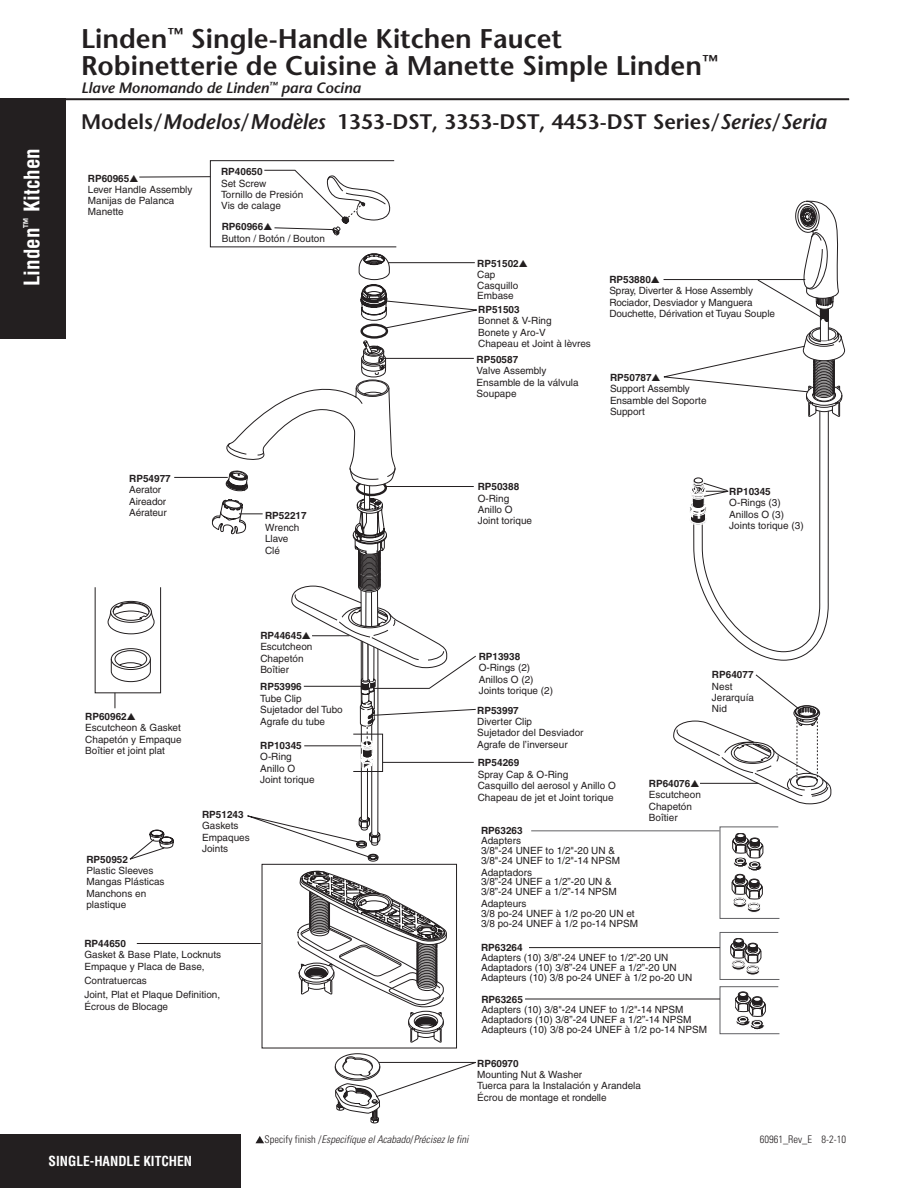
<style>
.page{position:relative;width:918px;height:1188px;background:#fff}
.page>*{position:absolute;margin:0;border:0;box-sizing:border-box;transform-origin:0 0}
.t1{font:600 27px/27px "Stone Sans";color:#231f20}
.t2{font:600 21px "Stone Sans";color:#231f20}
.t3{font:700 condensed 21px "Helvetica";color:#fff}
.t4{font:italic 600 15px "Stone Sans";letter-spacing:-.01em;color:#231f20}
.t5{font:700 condensed 13.5px "Helvetica";color:#fff}
.t6{font:italic 300 condensed 10.5px "Univers";color:#231f20}
.t7{font:300 condensed 10.5px "Univers";color:#231f20}
.t8{font:10.05px/11.4px "Helvetica";color:#231f20}
.t9{font:700 10.05px "Helvetica";color:#231f20}
.s1{font-style:italic}
.s2{font-size:21.15px}
.s3{font-style:italic;font-size:21.15px}
.s4{font-weight:700}
.s5{font-style:normal}
</style>
<div class="page">
<hr style="left:18px;top:99px;width:831px;height:1px;background:#231f20">
<div style="left:0;top:99px;width:66px;height:240px;background:#231f20"></div>
<svg style="left:255px;top:1136px;width:9px;height:7px"></svg>
<div style="left:0;top:1135px;width:241px;height:53px;background:#231f20"></div>
<svg style="left:408px;top:1011px;width:36px;height:32px"></svg>
<div style="left:360px;top:324px;width:28px;height:15px;border:2px solid #231f20;border-radius:50%"></div>
<svg style="left:210px;top:160px;width:267px;height:169px"></svg>
<hr style="left:139px;top:176px;width:71px;height:1px;background:#231f20">
<svg style="left:335px;top:1053px;width:141px;height:71px"></svg>
<svg style="left:719px;top:826px;width:61px;height:93px"></svg>
<hr style="left:531px;top:830px;width:189px;height:1px;background:#606063">
<svg style="left:719px;top:932px;width:61px;height:48px"></svg>
<svg style="left:719px;top:986px;width:61px;height:48px"></svg>
<hr style="left:529px;top:947px;width:191px;height:1px;background:#231f20">
<hr style="left:525px;top:999px;width:195px;height:1px;background:#231f20">
<svg style="left:673px;top:674px;width:158px;height:130px"></svg>
<hr style="left:700px;top:783px;width:58px;height:1px;background:#231f20">
<svg style="left:663px;top:200px;width:182px;height:461px"></svg>
<svg style="left:107px;top:341px;width:369px;height:660px"></svg>
<h2 class="t3" style="left:19px;top:286px;width:140px;rotate:-90deg">Linden<sup>™</sup> Kitchen</h2>
<h1 class="t1" style="left:81px;top:25px;width:638px">Linden<sup>™</sup> Single-Handle Kitchen Faucet<br>Robinetterie de Cuisine à Manette Simple Linden<sup>™</sup></h1>
<h3 class="t4" style="left:81px;top:79px;width:281px">Llave Monomando de Linden<sup>™</sup> para Cocina</h3>
<h2 class="t2" style="left:81px;top:108px;width:747px">Models/<span class="s1">Modelos</span><span class="s2">/</span><span class="s3">Modèles</span> 1353-DST, 3353-DST, 4453-DST Series<span class="s2">/</span><span class="s3">Series</span><span class="s2">/</span><span class="s3">Seria</span></h2>
<p class="t8" style="left:88px;top:174px;width:106px;line-height:10.6px"><span class="s4">RP60965</span>▲<br>Lever Handle Assembly<br>Manijas de Palanca<br>Manette</p>
<p class="t9" style="left:221px;top:165px;width:43px">RP40650</p>
<p class="t8" style="left:221px;top:177px;width:84px">Set Screw<br>Tornillo de Presión<br>Vis de calage</p>
<p class="t8" style="left:222px;top:221px;width:105px"><span class="s4">RP60966</span>▲<br>Button / Botón / Bouton</p>
<p class="t9" style="left:129px;top:472px;width:43px">RP54977</p>
<p class="t8" style="left:129px;top:484px;width:39px">Aerator<br>Aireador<br>Aérateur</p>
<p class="t9" style="left:265px;top:510px;width:43px">RP52217</p>
<p class="t8" style="left:265px;top:522px;width:36px">Wrench<br>Llave<br>Clé</p>
<p class="t8" style="left:477px;top:258px;width:52px;line-height:10.6px"><span class="s4">RP51502</span>▲<br>Cap<br>Casquillo<br>Embase</p>
<p class="t9" style="left:478px;top:303px;width:43px">RP51503</p>
<p class="t8" style="left:478px;top:315px;width:114px">Bonnet &amp; V-Ring<br>Bonete y Aro-V<br>Chapeau et Joint à lèvres</p>
<p class="t9" style="left:477px;top:353px;width:43px">RP50587</p>
<p class="t8" style="left:477px;top:365px;width:104px">Valve Assembly<br>Ensamble de la válvula<br>Soupape</p>
<p class="t8" style="left:609px;top:273px;width:167px"><span class="s4">RP53880</span>▲<br>Spray, Diverter &amp; Hose Assembly<br>Rociador, Desviador y Manguera<br>Douchette, Dérivation et Tuyau Souple</p>
<p class="t8" style="left:610px;top:372px;width:98px"><span class="s4">RP50787</span>▲<br>Support Assembly<br>Ensamble del Soporte<br>Support</p>
<p class="t9" style="left:478px;top:481px;width:43px">RP50388</p>
<p class="t8" style="left:478px;top:492px;width:56px">O-Ring<br>Anillo O<br>Joint torique</p>
<p class="t9" style="left:729px;top:485px;width:43px">RP10345</p>
<p class="t8" style="left:729px;top:497px;width:76px">O-Rings (3)<br>Anillos O (3)<br>Joints torique (3)</p>
<p class="t8" style="left:85px;top:711px;width:98px"><span class="s4">RP60962</span>▲<br>Escutcheon &amp; Gasket<br>Chapetón y Empaque<br>Boîtier et joint plat</p>
<p class="t9" style="left:86px;top:853px;width:43px">RP50952</p>
<p class="t8" style="left:86px;top:865px;width:80px">Plastic Sleeves<br>Mangas Plásticas<br>Manchons en plastique</p>
<p class="t9" style="left:202px;top:808px;width:43px">RP51243</p>
<p class="t8" style="left:202px;top:820px;width:49px">Gaskets<br>Empaques<br>Joints</p>
<p class="t9" style="left:84px;top:937px;width:43px">RP44650</p>
<p class="t8" style="left:84px;top:949px;width:138px">Gasket &amp; Base Plate, Locknuts<br>Empaque y Placa de Base,</p>
<p class="t8" style="left:84px;top:973px;width:137px;line-height:14.2px">Contratuercas<br>Joint, Plat et Plaque Definition,</p>
<p class="t8" style="left:84px;top:1000px;width:85px">Écrous de Blocage</p>
<p class="t8" style="left:260px;top:630px;width:54px"><span class="s4">RP44645</span>▲<br>Escutcheon<br>Chapetón<br>Boîtier</p>
<p class="t9" style="left:479px;top:650px;width:43px">RP13938</p>
<p class="t8" style="left:479px;top:662px;width:76px">O-Rings (2)<br>Anillos O (2)<br>Joints torique (2)</p>
<p class="t9" style="left:260px;top:681px;width:43px">RP53996</p>
<p class="t8" style="left:260px;top:693px;width:84px">Tube Clip<br>Sujetador del Tubo<br>Agrafe du tube</p>
<p class="t9" style="left:477px;top:704px;width:43px">RP53997</p>
<p class="t8" style="left:477px;top:716px;width:108px">Diverter Clip<br>Sujetador del Desviador<br>Agrafe de l’inverseur</p>
<p class="t9" style="left:260px;top:739px;width:43px">RP10345</p>
<p class="t8" style="left:260px;top:751px;width:56px">O-Ring<br>Anillo O<br>Joint torique</p>
<p class="t9" style="left:478px;top:757px;width:43px">RP54269</p>
<p class="t8" style="left:478px;top:769px;width:140px">Spray Cap &amp; O-Ring<br>Casquillo del aerosol y Anillo O<br>Chapeau de jet et Joint torique</p>
<p class="t9" style="left:481px;top:825px;width:43px">RP63263</p>
<p class="t8" style="left:481px;top:836px;width:141px;line-height:10.1px">Adapters<br>3/8"-24 UNEF to 1/2"-20 UN &amp;<br>3/8"-24 UNEF to 1/2"-14 NPSM</p>
<p class="t8" style="left:481px;top:867px;width:137px;line-height:10.1px">Adaptadors<br>3/8”-24 UNEF a 1/2”-20 UN &amp;<br>3/8”-24 UNEF a 1/2”-14 NPSM</p>
<p class="t8" style="left:481px;top:898px;width:158px;line-height:10.1px">Adapteurs<br>3/8 po-24 UNEF à 1/2 po-20 UN et<br>3/8 po-24 UNEF à 1/2 po-14 NPSM</p>
<p class="t8" style="left:649px;top:778px;width:54px"><span class="s4">RP64076</span>▲<br>Escutcheon<br>Chapetón<br>Boîtier</p>
<p class="t9" style="left:481px;top:941px;width:43px">RP63264</p>
<p class="t8" style="left:481px;top:952px;width:213px;line-height:10.1px">Adapters (10) 3/8”-24 UNEF to 1/2”-20 UN<br>Adaptadors (10) 3/8”-24 UNEF a 1/2”-20 UN<br>Adapteurs (10) 3/8 po-24 UNEF à 1/2 po-20 UN</p>
<p class="t9" style="left:712px;top:669px;width:43px">RP64077</p>
<p class="t8" style="left:712px;top:680px;width:44px">Nest<br>Jerarquía<br>Nid</p>
<p class="t9" style="left:481px;top:993px;width:43px">RP63265</p>
<p class="t8" style="left:481px;top:1004px;width:227px;line-height:10.1px">Adapters (10) 3/8"-24 UNEF to 1/2"-14 NPSM<br>Adaptadors (10) 3/8”-24 UNEF a 1/2”-14 NPSM<br>Adapteurs (10) 3/8 po-24 UNEF à 1/2 po-14 NPSM</p>
<p class="t9" style="left:477px;top:1057px;width:43px">RP60970</p>
<p class="t8" style="left:477px;top:1069px;width:165px">Mounting Nut &amp; Washer<br>Tuerca para la Instalación y Arandela<br>Écrou de montage et rondelle</p>
<h3 class="t5" style="left:49px;top:1152px;width:145px">SINGLE-HANDLE KITCHEN</h3>
<p class="t6" style="left:264px;top:1133px;width:206px"><span class="s5">Specify finish /</span>Especifíque el Acabado<span class="s5">/</span>Précisez le fini</p>
<p class="t7" style="left:760px;top:1133px;width:88px">60961_Rev_E 8-2-10</p>
</div>
